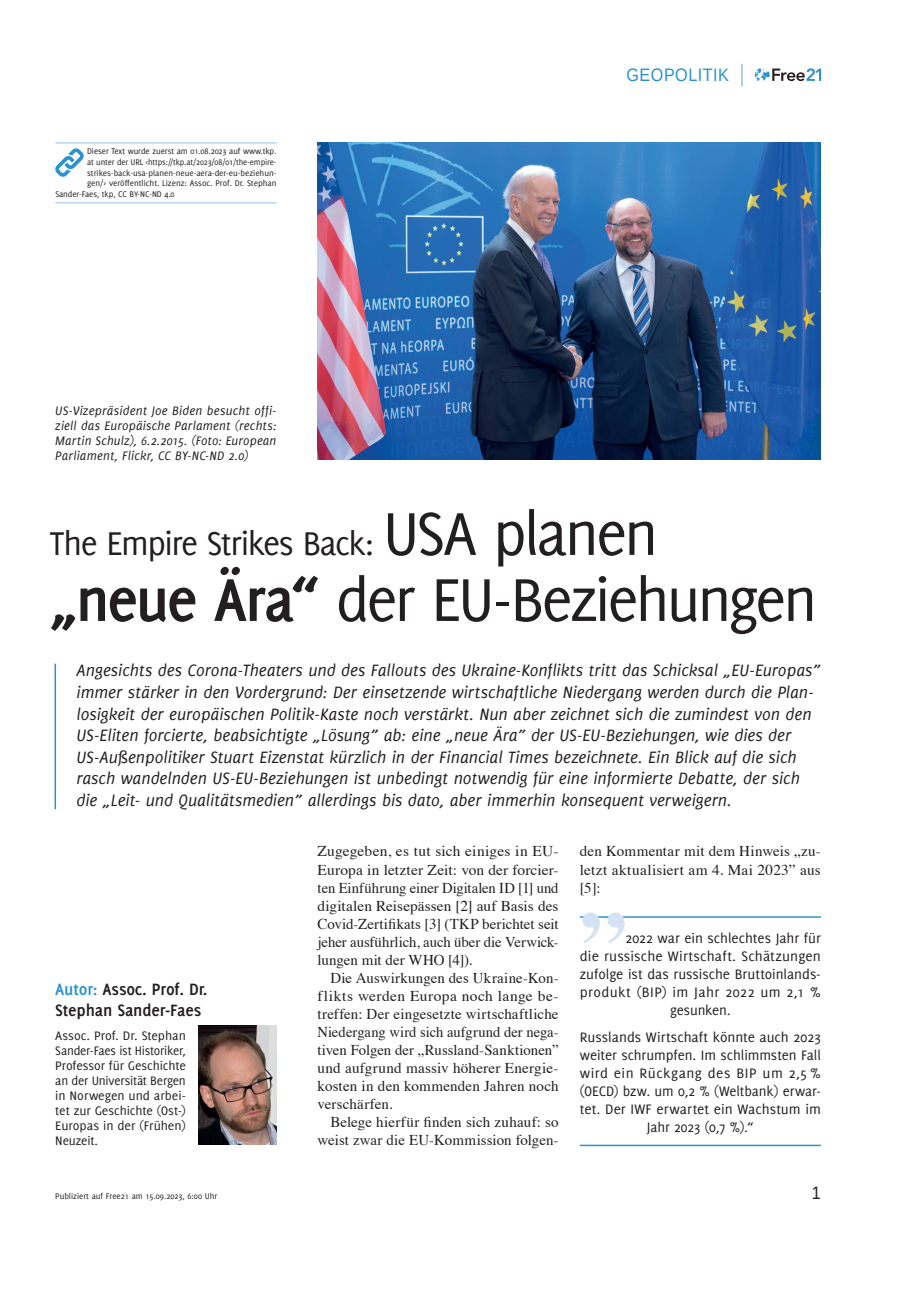
<style>
.page{position:relative;width:906px;height:1289px;background:#fff}
.page>*{position:absolute;margin:0;border:0;box-sizing:border-box;transform-origin:0 0}
.t1{font:700 91.5px "Times";color:#d4e3f4}
.t2{font:66px "Delicious";letter-spacing:-.05em;color:#231f20}
.t3{font:36px "Delicious";letter-spacing:-.04em;color:#231f20}
.t4{font:italic 18px/21.6px "Delicious";letter-spacing:-.005em;color:#231f20}
.t5{font:700 18px/21px "Delicious";letter-spacing:-.01em;color:#231f20}
.t6{font:18px "Liberation Sans";letter-spacing:.03em;color:#2a92d0;scale:.9 1}
.t7{font:18px "Liberation Sans";color:#231f20;scale:.9 1}
.t8{font:15px/18px "Times";letter-spacing:.005em;color:#231f20;text-align:justify}
.t9{font:15px/18px "Delicious";color:#231f20;text-align:center}
.t10{font:15px "Delicious";letter-spacing:.03em;color:#231f20}
.t11{font:13.5px/15px "Delicious";letter-spacing:-.005em;color:#231f20;text-align:justify}
.t12{font:italic 13.5px/15px "Delicious";letter-spacing:.015em;color:#231f20;text-align:justify}
.t13{font:9px "Delicious";letter-spacing:-.005em;color:#231f20}
.s1{font-size:66px}
.s2{font-weight:700}
.s3{color:#2a92d0}
</style>
<div class="page">
<svg style="left:755px;top:68px;width:66px;height:13px"></svg>
<svg style="left:741px;top:64px;width:1px;height:22px"></svg>
<hr style="left:55px;top:663px;width:1px;height:146px;background:#2a92d0">
<img style="left:317px;top:142px;width:504px;height:317px">
<hr style="left:55px;top:142px;width:221px;height:1px;background:#9abfe5">
<hr style="left:55px;top:202px;width:221px;height:1px;background:#9abfe5">
<svg style="left:55px;top:148px;width:29px;height:29px"></svg>
<hr style="left:580px;top:916px;width:241px;height:1px;background:#2a92d0">
<hr style="left:580px;top:1144px;width:241px;height:2px;background:#2a92d0">
<img style="left:199px;top:1025px;width:77px;height:119px">
<p class="t13" style="left:87px;top:146px;width:191px">Dieser Text wurde zuerst am 01.08.2023 auf www.tkp.</p>
<p class="t13" style="left:87px;top:157px;width:191px">at unter der URL &lt;https://tkp.at/2023/08/01/the-empire-</p>
<p class="t13" style="left:87px;top:167px;width:191px">strikes-back-usa-planen-neue-aera-der-eu-beziehun-</p>
<p class="t13" style="left:87px;top:178px;width:191px">gen/&gt; veröffentlicht. Lizenz: Assoc. Prof. Dr. Stephan</p>
<p class="t13" style="left:55px;top:189px;width:121px">Sander-Faes, tkp, CC BY-NC-ND 4.0</p>
<p class="t12" style="left:55px;top:403px;width:223px">US-Vizepräsident Joe Biden besucht offi&shy;ziell das Europäische Parlament (rechts:<br>Martin Schulz), 6.2.2015. (Foto: European Parliament, Flickr, CC BY-NC-ND 2.0)</p>
<p class="t6" style="left:626px;top:63px;width:115px">GEOPOLITIK</p>
<h3 class="t3" style="left:50px;top:523px;width:610px">The Empire Strikes Back: <span class="s1">USA planen</span></h3>
<h2 class="t2" style="left:50px;top:562px;width:769px"><span class="s2">„neue Ära“</span> der EU-Beziehungen</h2>
<p class="t4" style="left:77px;top:659px;width:746px">Angesichts des Corona-Theaters und des Fallouts des Ukraine-Konflikts tritt das Schicksal „EU-Europas” immer stärker in den Vordergrund: Der einsetzende wirtschaftliche Niedergang werden durch die Plan&shy;losigkeit der europäischen Politik-Kaste noch verstärkt. Nun aber zeichnet sich die zumindest von den US-Eliten forcierte, beabsichtigte „Lösung” ab: eine „neue Ära” der US-EU-Beziehungen, wie dies der US-Außenpolitiker Stuart Eizenstat kürzlich in der Financial Times bezeichnete. Ein Blick auf die sich rasch wandelnden US-EU-Beziehungen ist unbedingt notwendig für eine informierte Debatte, der sich die „Leit- und Qualitätsmedien” allerdings bis dato, aber immerhin konsequent verweigern.</p>
<p class="t5" style="left:55px;top:978px;width:154px"><span class="s3">Autor:</span> Assoc. Prof. Dr.<br>Stephan Sander-Faes</p>
<p class="t11" style="left:55px;top:1027px;width:132px">Assoc. Prof. Dr. Stephan Sander-Faes ist Historiker, Professor für Geschichte an der Universität Bergen in Norwegen und arbei&shy;tet zur Geschichte (Ost-)<br>Europas in der (Frühen)<br>Neuzeit.</p>
<p class="t8" style="left:317px;top:841px;width:242px">Zugegeben, es tut sich einiges in EU-Europa in letzter Zeit: von der forcier&shy;ten Einführung einer Digitalen ID [1] und digitalen Reisepässen [2] auf Basis des Covid-Zertifikats [3] (TKP berichtet seit jeher ausführlich, auch über die Verwick&shy;lungen mit der WHO [4]).</p>
<p class="t8" style="left:317px;top:967px;width:242px;text-indent:13px">Die Auswirkungen des Ukraine-Kon&shy;flikts werden Europa noch lange be&shy;treffen: Der eingesetzte wirtschaftliche Niedergang wird sich aufgrund der nega&shy;tiven Folgen der „Russland-Sanktionen” und aufgrund massiv höherer Energie&shy;kosten in den kommenden Jahren noch verschärfen.</p>
<p class="t8" style="left:317px;top:1111px;width:242px;text-align:right">Belege hierfür finden sich zuhauf: so weist zwar die EU-Kommission folgen-</p>
<p class="t8" style="left:580px;top:841px;width:242px">den Kommentar mit dem Hinweis „zu&shy;letzt aktualisiert am 4. Mai 2023” aus [5]:</p>
<h1 class="t1" style="left:580px;top:808px;width:48px">„</h1>
<p class="t9" style="left:625px;top:929px;width:197px">2022 war ein schlechtes Jahr für</p>
<p class="t9" style="left:580px;top:947px;width:242px">die russische Wirtschaft. Schätzungen</p>
<p class="t9" style="left:580px;top:965px;width:242px">zufolge ist das russische Bruttoinlands-</p>
<p class="t10" style="left:580px;top:983px;width:242px">produkt (BIP) im Jahr 2022 um 2,1 %</p>
<p class="t9" style="left:670px;top:1001px;width:62px">gesunken.</p>
<p class="t9" style="left:580px;top:1027px;width:242px">Russlands Wirtschaft könnte auch 2023 weiter schrumpfen. Im schlimmsten Fall wird ein Rückgang des BIP um 2,5 % (OECD) bzw. um 0,2 % (Weltbank) erwar&shy;tet. Der IWF erwartet ein Wachstum im Jahr 2023 (0,7 %).“</p>
<p class="t13" style="left:55px;top:1190px;width:163px">Publiziert auf Free21 am 15.09.2023, 6:00 Uhr</p>
<p class="t7" style="left:812px;top:1181px;width:12px">1</p>
</div>
